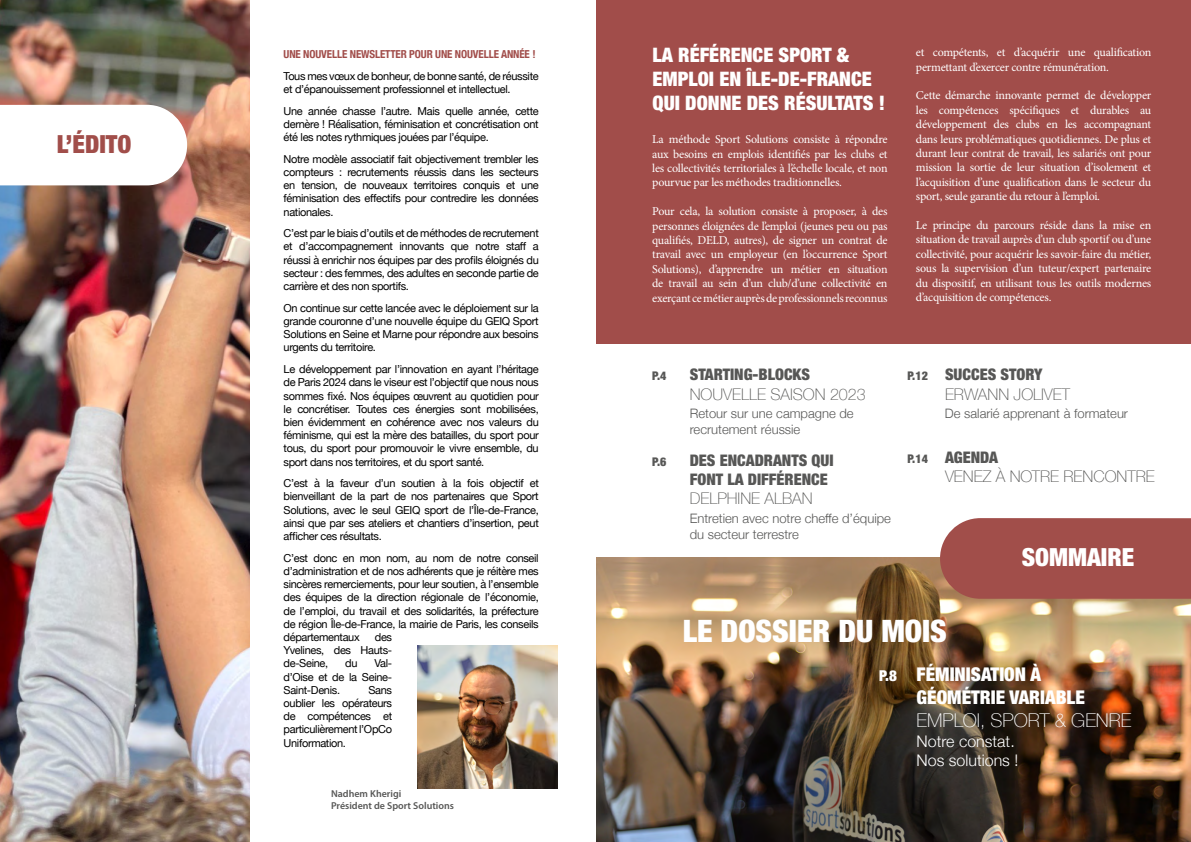
<style>
.page{position:relative;width:1191px;height:842px;background:#fff}
.page>*{position:absolute;margin:0;border:0;box-sizing:border-box;transform-origin:0 0}
.t1{font:900 condensed 31px "Helvetica Neue LT Std";color:#fff}
.t2{font:900 condensed 25px "Helvetica Neue LT Std";color:#fff}
.t3{font:900 condensed 25px "Helvetica Neue LT Std";color:#a14e4a}
.t4{font:900 condensed 20px/24px "Helvetica Neue LT Std";color:#fff}
.t5{font:900 condensed 19px/22.8px "Helvetica Neue LT Std";color:#fff}
.t6{font:100 19px "Helvetica Neue";color:#fff}
.t7{font:900 condensed 16px/19.2px "Helvetica Neue LT Std";color:#575756}
.t8{font:100 16px "Helvetica Neue";color:#575756}
.t9{font:300 16px/19.2px "Helvetica Neue";color:#fff}
.t10{font:900 condensed 15px "Helvetica Neue LT Std";color:#fff}
.t11{font:300 13px/15.6px "Helvetica Neue";color:#575756}
.t12{font:12px/14.4px "Minion Pro";letter-spacing:-.02em;color:#fff;text-align:justify}
.t13{font:900 condensed 12px "Helvetica Neue LT Std";color:#575756}
.t14{font:11px/13.2px "Helvetica Neue";letter-spacing:-.03em;color:#000;text-align:justify}
.t15{font:700 condensed 11px "Helvetica Neue";letter-spacing:-.01em;color:#a14d4a}
.t16{font:600 10px/12px "Myriad Pro";color:#575756}
</style>
<div class="page">
<img style="left:596px;top:557px;width:595px;height:285px">
<div style="left:940px;top:518px;width:251px;height:81px;background:#a14e4a"></div>
<img style="left:0;top:0;width:249px;height:842px">
<svg style="left:0;top:105px;width:187px;height:80px"></svg>
<div style="left:595px;top:0;width:596px;height:343px;background:#a14d4a"></div>
<img style="left:417px;top:646px;width:140px;height:143px">
<h2 class="t3" style="left:57px;top:129px;width:76px">L’ÉDITO</h2>
<p class="t15" style="left:283px;top:45px;width:253px">UNE NOUVELLE NEWSLETTER POUR UNE NOUVELLE ANNÉE !</p>
<p class="t14" style="left:283px;top:70px;width:257px">Tous mes vœux de bonheur, de bonne santé, de réussite et d’épanouissement professionnel et intellectuel.</p>
<p class="t14" style="left:283px;top:105px;width:257px">Une année chasse l’autre. Mais quelle année, cette dernère ! Réalisation, féminisation et concrétisation ont été les notes rythmiques jouées par l’équipe.</p>
<p class="t14" style="left:283px;top:153px;width:257px">Notre modèle associatif fait objectivement trembler les compteurs : recrutements réussis dans les secteurs en tension, de nouveaux territoires conquis et une féminisation des effectifs pour contredire les données nationales.</p>
<p class="t14" style="left:283px;top:227px;width:257px">C’est par le biais d’outils et de méthodes de recrutement et d’accompagnement innovants que notre staff a réussi à enrichir nos équipes par des profils éloignés du secteur : des femmes, des adultes en seconde partie de carrière et des non sportifs.</p>
<p class="t14" style="left:283px;top:302px;width:257px">On continue sur cette lancée avec le déploiement sur la grande couronne d’une nouvelle équipe du GEIQ Sport Solutions en Seine et Marne pour répondre aux besoins urgents du territoire.</p>
<p class="t14" style="left:283px;top:363px;width:257px">Le développement par l’innovation en ayant l’héritage de Paris 2024 dans le viseur est l’objectif que nous nous sommes fixé. Nos équipes œuvrent au quotidien pour le concrétiser. Toutes ces énergies sont mobilisées, bien évidemment en cohérence avec nos valeurs du féminisme, qui est la mère des batailles, du sport pour tous, du sport pour promouvoir le vivre ensemble, du sport dans nos territoires, et du sport santé.</p>
<p class="t14" style="left:283px;top:477px;width:257px">C’est à la faveur d’un soutien à la fois objectif et bienveillant de la part de nos partenaires que Sport Solutions, avec le seul GEIQ sport de l’Île-de-France, ainsi que par ses ateliers et chantiers d’insertion, peut afficher ces résultats.</p>
<p class="t14" style="left:283px;top:552px;width:257px">C’est donc en mon nom, au nom de notre conseil d’administration et de nos adhérents que je réitère mes sincères remerciements, pour leur soutien, à l’ensemble des équipes de la direction régionale de l’économie, de l’emploi, du travail et des solidarités, la préfecture de région Île-de-France, la mairie de Paris, les conseils départementaux</p>
<p class="t14" style="left:283px;top:631px;width:110px;text-indent:91px">des Yvelines, des Hauts&shy;de-Seine,</p>
<p class="t14" style="left:283px;top:657px;width:110px;text-indent:91px">Val&shy;d’Oise et de la Seine-Saint-Denis.</p>
<p class="t14" style="left:345px;top:657px;width:14px">du</p>
<p class="t14" style="left:283px;top:684px;width:110px;text-indent:85px">Sans oublier les opérateurs de compétences et particulièrement l’OpCo Uniformation.</p>
<p class="t16" style="left:331px;top:787px;width:124px">Nadhem Kherigi<br>Président de Sport Solutions</p>
<h3 class="t4" style="left:652px;top:42px;width:234px">LA RÉFÉRENCE SPORT &amp;<br>EMPLOI EN ÎLE-DE-FRANCE<br>QUI DONNE DES RÉSULTATS !</h3>
<p class="t12" style="left:652px;top:132px;width:237px">La méthode Sport Solutions consiste à répondre aux besoins en emplois identifiés par les clubs et les collectivités territoriales à l’échelle locale, et non pourvue par les méthodes traditionnelles.</p>
<p class="t12" style="left:652px;top:204px;width:237px">Pour cela, la solution consiste à proposer, à des personnes éloignées de l’emploi (jeunes peu ou pas qualifiés, DELD, autres), de signer un contrat de travail avec un employeur (en l’occurrence Sport Solutions), d’apprendre un métier en situation de travail au sein d’un club/d’une collectivité en exerçant ce métier auprès de professionnels reconnus</p>
<p class="t12" style="left:916px;top:45px;width:237px">et compétents, et d’acquérir une qualification permettant d’exercer contre rémunération.</p>
<p class="t12" style="left:916px;top:88px;width:237px">Cette démarche innovante permet de développer les compétences spécifiques et durables au développement des clubs en les accompagnant dans leurs problématiques quotidiennes. De plus et durant leur contrat de travail, les salariés ont pour mission la sortie de leur situation d’isolement et l’acquisition d’une qualification dans le secteur du sport, seule garantie du retour à l’emploi.</p>
<p class="t12" style="left:916px;top:218px;width:237px">Le principe du parcours réside dans la mise en situation de travail auprès d’un club sportif ou d’une collectivité, pour acquérir les savoir-faire du métier, sous la supervision d’un tuteur/expert partenaire du dispositif, en utilisant tous les outils modernes d’acquisition de compétences.</p>
<p class="t13" style="left:652px;top:368px;width:16px">P.4</p>
<p class="t13" style="left:652px;top:454px;width:16px">P.6</p>
<h3 class="t7" style="left:690px;top:365px;width:122px">STARTING-BLOCKS</h3>
<h3 class="t8" style="left:690px;top:382px;width:177px">NOUVELLE SAISON 2023</h3>
<p class="t13" style="left:907px;top:368px;width:22px">P.12</p>
<h3 class="t7" style="left:945px;top:365px;width:99px">SUCCES STORY</h3>
<h3 class="t8" style="left:945px;top:382px;width:127px">ERWANN JOLIVET</h3>
<p class="t11" style="left:690px;top:405px;width:165px">Retour sur une campagne de recrutement réussie</p>
<p class="t11" style="left:945px;top:405px;width:185px">De salarié apprenant à formateur</p>
<h3 class="t7" style="left:690px;top:450px;width:145px">DES ENCADRANTS QUI<br>FONT LA DIFFÉRENCE</h3>
<h3 class="t8" style="left:690px;top:486px;width:124px">DELPHINE ALBAN</h3>
<p class="t13" style="left:907px;top:451px;width:22px">P.14</p>
<h3 class="t7" style="left:945px;top:448px;width:55px">AGENDA</h3>
<h3 class="t8" style="left:945px;top:464px;width:211px">VENEZ À NOTRE RENCONTRE</h3>
<p class="t11" style="left:690px;top:510px;width:203px">Entretien avec notre cheffe d’équipe du secteur terrestre</p>
<h2 class="t2" style="left:1021px;top:542px;width:114px">SOMMAIRE</h2>
<h1 class="t1" style="left:682px;top:612px;width:266px">LE DOSSIER DU MOIS</h1>
<h3 class="t10" style="left:879px;top:666px;width:19px">P.8</h3>
<h3 class="t5" style="left:916px;top:663px;width:170px">FÉMINISATION À<br>GÉOMÉTRIE VARIABLE</h3>
<h3 class="t6" style="left:916px;top:706px;width:216px">EMPLOI, SPORT &amp; GENRE</h3>
<h3 class="t9" style="left:916px;top:730px;width:103px">Notre constat.<br>Nos solutions !</h3>
</div>
